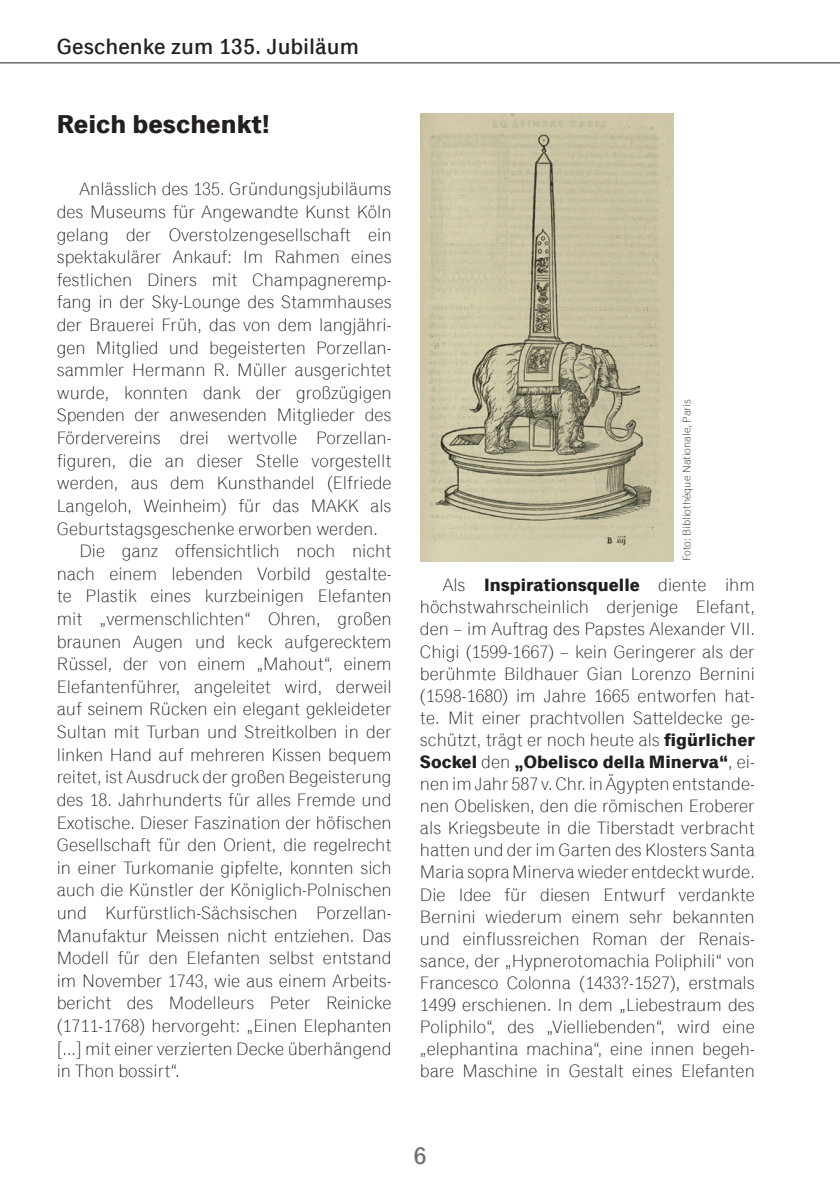
<style>
.page{position:relative;width:840px;height:1191px;background:#fff}
.page>*{position:absolute;margin:0;border:0;box-sizing:border-box;transform-origin:0 0}
.t1{font:700 26px "Classic Grotesque Pro";color:#231f20}
.t2{font:500 24px "Classic Grotesque Pro";color:#6c6d70}
.t3{font:500 22px "Classic Grotesque Pro";color:#231f20}
.t4{font:300 18px/22px "Classic Grotesque Pro";color:#231f20;text-align:justify}
.t5{font:300 11px "Classic Grotesque Pro";color:#231f20}
.s1{font-weight:700}
</style>
<div class="page">
<img style="left:420px;top:113px;width:253px;height:448px">
<hr style="left:0;top:62px;width:839px;height:1px;background:#231f20">
<p class="t3" style="left:57px;top:33px;width:303px">Geschenke zum 135. Jubiläum</p>
<h1 class="t1" style="left:57px;top:110px;width:215px">Reich beschenkt!</h1>
<p class="t4" style="left:79px;top:178px;width:313px">Anlässlich des 135. Gründungsjubiläums</p>
<p class="t4" style="left:57px;top:201px;width:336px">des Museums für Angewandte Kunst Köln</p>
<p class="t4" style="left:57px;top:223px;width:336px">gelang der Overstolzengesellschaft ein</p>
<p class="t4" style="left:57px;top:246px;width:336px">spektakulärer Ankauf: Im Rahmen eines</p>
<p class="t4" style="left:57px;top:269px;width:336px">festlichen Diners mit Champagneremp-</p>
<p class="t4" style="left:57px;top:291px;width:336px">fang in der Sky-Lounge des Stammhauses</p>
<p class="t4" style="left:57px;top:314px;width:336px">der Brauerei Früh, das von dem langjähri-</p>
<p class="t4" style="left:57px;top:336px;width:336px">gen Mitglied und begeisterten Porzellan-</p>
<p class="t4" style="left:57px;top:359px;width:336px">sammler Hermann R. Müller ausgerichtet</p>
<p class="t4" style="left:57px;top:382px;width:336px">wurde, konnten dank der großzügigen</p>
<p class="t4" style="left:57px;top:404px;width:336px">Spenden der anwesenden Mitglieder des</p>
<p class="t4" style="left:57px;top:427px;width:336px">Fördervereins drei wertvolle Porzellan-</p>
<p class="t4" style="left:57px;top:449px;width:336px">figuren, die an dieser Stelle vorgestellt</p>
<p class="t4" style="left:57px;top:472px;width:336px">werden, aus dem Kunsthandel (Elfriede</p>
<p class="t4" style="left:57px;top:495px;width:336px">Langeloh, Weinheim) für das MAKK als</p>
<p class="t4" style="left:57px;top:517px;width:322px">Geburtstagsgeschenke erworben werden.</p>
<p class="t4" style="left:79px;top:540px;width:313px">Die ganz offensichtlich noch nicht</p>
<p class="t4" style="left:57px;top:562px;width:336px">nach einem lebenden Vorbild gestalte-</p>
<p class="t4" style="left:57px;top:585px;width:336px">te Plastik eines kurzbeinigen Elefanten</p>
<p class="t4" style="left:57px;top:608px;width:336px">mit „vermenschlichten“ Ohren, großen</p>
<p class="t4" style="left:57px;top:630px;width:336px">braunen Augen und keck aufgerecktem</p>
<p class="t4" style="left:57px;top:653px;width:336px">Rüssel, der von einem „Mahout“, einem</p>
<p class="t4" style="left:57px;top:675px;width:336px">Elefantenführer, angeleitet wird, derweil</p>
<p class="t4" style="left:57px;top:698px;width:336px">auf seinem Rücken ein elegant gekleideter</p>
<p class="t4" style="left:57px;top:721px;width:336px">Sultan mit Turban und Streitkolben in der</p>
<p class="t4" style="left:57px;top:743px;width:336px">linken Hand auf mehreren Kissen bequem</p>
<p class="t4" style="left:57px;top:766px;width:336px">reitet, ist Ausdruck der großen Begeisterung</p>
<p class="t4" style="left:57px;top:789px;width:336px">des 18. Jahrhunderts für alles Fremde und</p>
<p class="t4" style="left:57px;top:811px;width:336px">Exotische. Dieser Faszination der höfischen</p>
<p class="t4" style="left:57px;top:834px;width:336px">Gesellschaft für den Orient, die regelrecht</p>
<p class="t4" style="left:57px;top:856px;width:336px">in einer Turkomanie gipfelte, konnten sich</p>
<p class="t4" style="left:57px;top:879px;width:336px">auch die Künstler der Königlich-Polnischen</p>
<p class="t4" style="left:57px;top:902px;width:336px">und Kurfürstlich-Sächsischen Porzellan-</p>
<p class="t4" style="left:57px;top:924px;width:336px">Manufaktur Meissen nicht entziehen. Das</p>
<p class="t4" style="left:57px;top:947px;width:336px">Modell für den Elefanten selbst entstand</p>
<p class="t4" style="left:57px;top:969px;width:334px">im November 1743, wie aus einem Arbeits-</p>
<p class="t4" style="left:57px;top:992px;width:336px">bericht des Modelleurs Peter Reinicke</p>
<p class="t4" style="left:57px;top:1015px;width:336px">(1711-1768) hervorgeht: „Einen Elephanten</p>
<p class="t4" style="left:57px;top:1037px;width:336px">[…] mit einer verzierten Decke überhängend</p>
<p class="t4" style="left:57px;top:1060px;width:124px">in Thon bossirt“.</p>
<p class="t5" style="left:680px;top:561px;width:164px;rotate:-90deg">Foto: Bibliothèque Nationale, Paris</p>
<p class="t4" style="left:420px;top:574px;width:336px;text-indent:23px">Als <span class="s1">Inspirationsquelle</span> diente ihm höchstwahrscheinlich derjenige Elefant, den – im Auftrag des Papstes Alexander VII.<br>Chigi (1599-1667) – kein Geringerer als der berühmte Bildhauer Gian Lorenzo Bernini (1598-1680) im Jahre 1665 entworfen hat&shy;te. Mit einer prachtvollen Satteldecke ge&shy;schützt, trägt er noch heute als <span class="s1">figürlicher Sockel</span> den <span class="s1">„Obelisco della Minerva“</span>, ei&shy;nen im Jahr 587 v. Chr. in Ägypten entstande&shy;nen Obelisken, den die römischen Eroberer als Kriegsbeute in die Tiberstadt verbracht hatten und der im Garten des Klosters Santa Maria sopra Minerva wieder entdeckt wurde.<br>Die Idee für diesen Entwurf verdankte Bernini wiederum einem sehr bekannten und einflussreichen Roman der Renais&shy;sance, der „Hypnerotomachia Poliphili“ von Francesco Colonna (1433?-1527), erstmals 1499 erschienen. In dem „Liebestraum des Poliphilo“, des „Vielliebenden“, wird eine „elephantina machina“, eine innen begeh&shy;bare Maschine in Gestalt eines Elefanten</p>
<h2 class="t2" style="left:413px;top:1142px;width:15px">6</h2>
</div>
